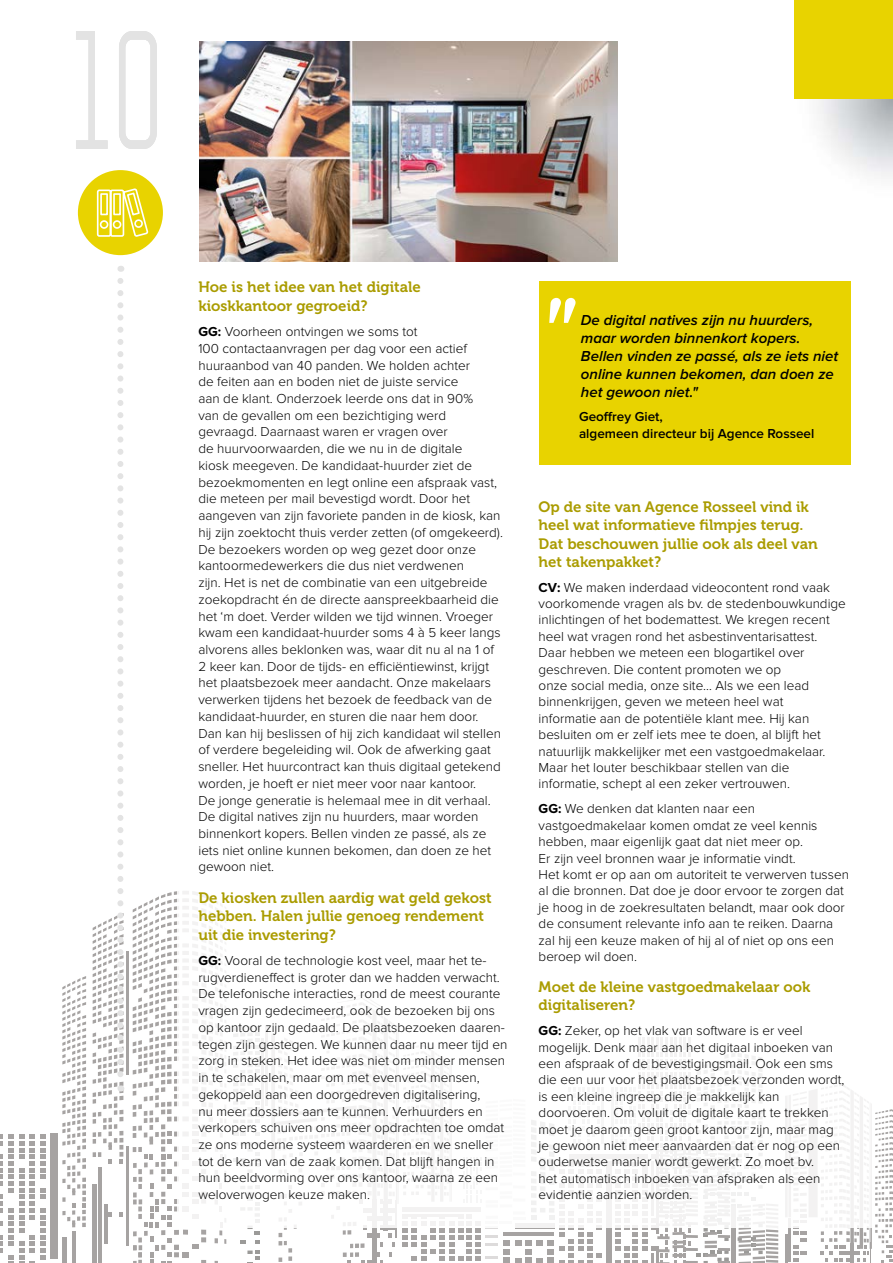
<style>
.page{position:relative;width:893px;height:1263px;background:#fff}
.page>*{position:absolute;margin:0;border:0;box-sizing:border-box;transform-origin:0 0}
.t1{font:300 168px "Refrigerator Deluxe";color:#e3e3e3;scale:.75 1}
.t2{font:15px/18.1px "Museo 700";color:#aa9c00}
.t3{font:italic 600 15px/18px "Proxima Nova";color:#000}
.t4{font:300 13.5px/16.8px "Proxima Nova";color:#000}
.t5{font:600 13.5px/16.2px "Proxima Nova";color:#000}
.s1{font-weight:700}
</style>
<div class="page">
<hr style="left:92px;top:1184px;width:4px;height:79px;background:#a6a3a2">
<div style="left:62px;top:1237px;width:5px;height:26px;background:#a6a3a2"></div>
<hr style="left:72px;top:1231px;width:3px;height:32px;background:#2b2422">
<hr style="left:99px;top:1167px;width:3px;height:96px;background:#2b2422">
<hr style="left:104px;top:1204px;width:3px;height:39px;background:#2b2422">
<svg style="left:108px;top:1212px;width:4px;height:5px"></svg>
<svg style="left:119px;top:1212px;width:4px;height:5px"></svg>
<svg style="left:62px;top:976px;width:24px;height:251px"></svg>
<hr style="left:126px;top:951px;width:3px;height:123px;background:#2b2422">
<hr style="left:126px;top:1146px;width:3px;height:99px;background:#2b2422">
<svg style="left:30px;top:1134px;width:16px;height:129px"></svg>
<svg style="left:0;top:1134px;width:24px;height:129px"></svg>
<svg style="left:240px;top:1227px;width:20px;height:17px"></svg>
<svg style="left:247px;top:1250px;width:13px;height:13px"></svg>
<svg style="left:133px;top:891px;width:93px;height:372px"></svg>
<svg style="left:788px;top:1109px;width:105px;height:154px"></svg>
<hr style="left:788px;top:1218px;width:3px;height:43px;background:#2b2422">
<hr style="left:785px;top:1234px;width:3px;height:29px;background:#2b2422">
<svg style="left:611px;top:1227px;width:167px;height:36px"></svg>
<hr style="left:731px;top:1206px;width:4px;height:57px;background:#a6a3a2">
<div style="left:606px;top:1163px;width:5px;height:100px;background:#a6a3a2"></div>
<svg style="left:278px;top:1227px;width:324px;height:36px"></svg>
<div style="left:50px;top:1133px;width:7px;height:126px;background:#a6a3a2"></div>
<div style="left:794px;top:0;width:99px;height:99px;background:#e8d300"></div>
<svg style="left:93px;top:281px;width:31px;height:883px"></svg>
<div style="left:78px;top:170px;width:85px;height:85px;background:#e8d300;border-radius:50%"></div>
<svg style="left:96px;top:188px;width:53px;height:49px"></svg>
<img style="left:200px;top:42px;width:418px;height:219px">
<div style="left:177px;top:649px;width:697px;height:578px;background:#fff"></div>
<div style="left:539px;top:281px;width:311px;height:184px;background:#e8d300"></div>
<svg style="left:549px;top:298px;width:27px;height:25px"></svg>
<h1 class="t1" style="left:72px;top:-7px;width:124px">10</h1>
<p class="t2" style="left:198px;top:278px;width:224px">Hoe is het idee van het digitale kioskkantoor gegroeid?</p>
<p class="t4" style="left:198px;top:323px;width:306px"><span class="s1">GG:</span> Voorheen ontvingen we soms tot<br>100 contactaanvragen per dag voor een actief huuraanbod van 40 panden. We holden achter<br>de feiten aan en boden niet de juiste service<br>aan de klant. Onderzoek leerde ons dat in 90%<br>van de gevallen om een bezichtiging werd gevraagd. Daarnaast waren er vragen over<br>de huurvoorwaarden, die we nu in de digitale<br>kiosk meegeven. De kandidaat-huurder ziet de bezoekmomenten en legt online een afspraak vast, die meteen per mail bevestigd wordt. Door het aangeven van zijn favoriete panden in de kiosk, kan hij zijn zoektocht thuis verder zetten (of omgekeerd).<br>De bezoekers worden op weg gezet door onze kantoormedewerkers die dus niet verdwenen<br>zijn. Het is net de combinatie van een uitgebreide zoekopdracht én de directe aanspreekbaarheid die het ‘m doet. Verder wilden we tijd winnen. Vroeger kwam een kandidaat-huurder soms 4 à 5 keer langs alvorens alles beklonken was, waar dit nu al na 1 of 2 keer kan. Door de tijds- en efficiëntiewinst, krijgt het plaatsbezoek meer aandacht. Onze makelaars verwerken tijdens het bezoek de feedback van de kandidaat-huurder, en sturen die naar hem door.<br>Dan kan hij beslissen of hij zich kandidaat wil stellen of verdere begeleiding wil. Ook de afwerking gaat sneller. Het huurcontract kan thuis digitaal getekend worden, je hoeft er niet meer voor naar kantoor.<br>De jonge generatie is helemaal mee in dit verhaal.<br>De digital natives zijn nu huurders, maar worden binnenkort kopers. Bellen vinden ze passé, als ze iets niet online kunnen bekomen, dan doen ze het gewoon niet.</p>
<p class="t2" style="left:198px;top:888px;width:295px">De kiosken zullen aardig wat geld gekost hebben. Halen jullie genoeg rendement uit die investering?</p>
<p class="t4" style="left:198px;top:952px;width:310px"><span class="s1">GG:</span> Vooral de technologie kost veel, maar het te&shy;rugverdieneffect is groter dan we hadden verwacht.<br>De telefonische interacties, rond de meest courante vragen zijn gedecimeerd, ook de bezoeken bij ons op kantoor zijn gedaald. De plaatsbezoeken daaren&shy;tegen zijn gestegen. We kunnen daar nu meer tijd en zorg in steken. Het idee was niet om minder mensen in te schakelen, maar om met evenveel mensen, gekoppeld aan een doorgedreven digitalisering,<br>nu meer dossiers aan te kunnen. Verhuurders en verkopers schuiven ons meer opdrachten toe omdat ze ons moderne systeem waarderen en we sneller tot de kern van de zaak komen. Dat blijft hangen in hun beeldvorming over ons kantoor, waarna ze een weloverwogen keuze maken.</p>
<p class="t3" style="left:581px;top:311px;width:259px">De digital natives zijn nu huurders, maar worden binnenkort kopers.<br>Bellen vinden ze passé, als ze iets niet online kunnen bekomen, dan doen ze het gewoon niet."</p>
<p class="t5" style="left:579px;top:409px;width:237px">Geoffrey Giet,<br>algemeen directeur bij Agence Rosseel</p>
<p class="t2" style="left:539px;top:498px;width:281px">Op de site van Agence Rosseel vind ik heel wat informatieve filmpjes terug.<br>Dat beschouwen jullie ook als deel van het takenpakket?</p>
<p class="t4" style="left:539px;top:579px;width:309px;line-height:16.4px"><span class="s1">CV:</span> We maken inderdaad videocontent rond vaak voorkomende vragen als bv. de stedenbouwkundige inlichtingen of het bodemattest. We kregen recent heel wat vragen rond het asbestinventarisattest.<br>Daar hebben we meteen een blogartikel over geschreven. Die content promoten we op<br>onze social media, onze site… Als we een lead binnenkrijgen, geven we meteen heel wat<br>informatie aan de potentiële klant mee. Hij kan besluiten om er zelf iets mee te doen, al blijft het natuurlijk makkelijker met een vastgoedmakelaar.<br>Maar het louter beschikbaar stellen van die informatie, schept al een zeker vertrouwen.</p>
<p class="t4" style="left:539px;top:801px;width:312px;line-height:16.4px"><span class="s1">GG:</span> We denken dat klanten naar een vastgoedmakelaar komen omdat ze veel kennis hebben, maar eigenlijk gaat dat niet meer op.<br>Er zijn veel bronnen waar je informatie vindt.<br>Het komt er op aan om autoriteit te verwerven tussen al die bronnen. Dat doe je door ervoor te zorgen dat je hoog in de zoekresultaten belandt, maar ook door de consument relevante info aan te reiken. Daarna zal hij een keuze maken of hij al of niet op ons een beroep wil doen.</p>
<p class="t2" style="left:539px;top:978px;width:273px">Moet de kleine vastgoedmakelaar ook digitaliseren?</p>
<p class="t4" style="left:539px;top:1023px;width:307px;line-height:16.4px"><span class="s1">GG:</span> Zeker, op het vlak van software is er veel mogelijk. Denk maar aan het digitaal inboeken van een afspraak of de bevestigingsmail. Ook een sms die een uur voor het plaatsbezoek verzonden wordt, is een kleine ingreep die je makkelijk kan doorvoeren. Om voluit de digitale kaart te trekken moet je daarom geen groot kantoor zijn, maar mag je gewoon niet meer aanvaarden dat er nog op een ouderwetse manier wordt gewerkt. Zo moet bv.<br>het automatisch inboeken van afspraken als een evidentie aanzien worden.</p>
</div>
